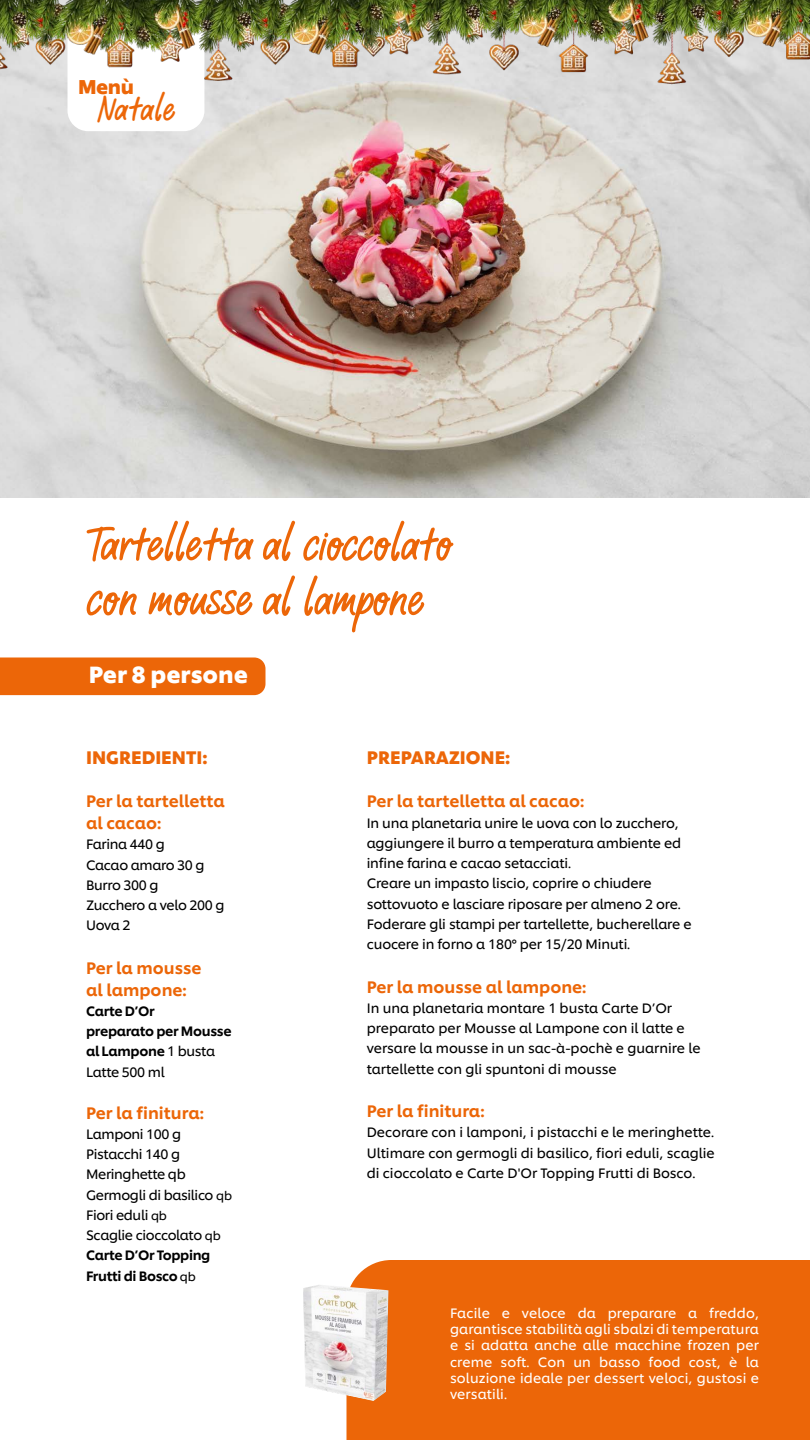
<style>
.page{position:relative;width:810px;height:1440px;background:#fff}
.page>*{position:absolute;margin:0;border:0;box-sizing:border-box;transform-origin:0 0}
.t1{font:63.75px/54.8px "Chefs Hand";letter-spacing:-.025em;color:#ec6608}
.t2{font:46.5px "Chefs Hand";letter-spacing:-.01em;color:#ec6608}
.t3{font:700 23.25px "Unilever Shilling";color:#fff}
.t4{font:700 19.8px "Unilever Shilling";color:#ec6608}
.t5{font:700 18px "Unilever Shilling";color:#ec6608}
.t6{font:500 16.5px/21.8px "Unilever Shilling";color:#ec6608}
.t7{font:13.5px/20.2px "Unilever Shilling";letter-spacing:-.01em;color:#000}
.t8{font:13.5px/16.2px "Unilever Shilling";letter-spacing:.01em;color:#fff;text-align:justify}
.t9{font:500 13.5px/20.2px "Unilever Shilling";letter-spacing:-.025em;color:#000}
.s1{font-weight:400}
.s2{font-size:12px}
.s3{font-weight:500}
</style>
<div class="page">
<img style="left:0;top:104px;width:810px;height:393px">
<div style="left:347px;top:1260px;width:463px;height:180px;background:#ec6608"></div>
<div style="left:0;top:658px;width:266px;height:37px;background:#ec6608"></div>
<div style="left:68px;top:0;width:136px;height:131px;background:#fff;border-radius:21px"></div>
<img style="left:0;top:0;width:810px;height:104px">
<img style="left:303px;top:1285px;width:85px;height:116px">
<h3 class="t4" style="left:78px;top:72px;width:57px">Menù</h3>
<h2 class="t2" style="left:98px;top:84px;width:80px">Natale</h2>
<h1 class="t1" style="left:86px;top:518px;width:369px">Tartelletta al cioccolato con mousse al lampone</h1>
<h3 class="t3" style="left:89px;top:656px;width:161px">Per 8 persone</h3>
<h3 class="t5" style="left:86px;top:743px;width:123px">INGREDIENTI:</h3>
<p class="t6" style="left:86px;top:789px;width:140px">Per la tartelletta al cacao:</p>
<p class="t7" style="left:86px;top:833px;width:140px">Farina 440 g<br>Cacao amaro 30 g<br>Burro 300 g<br>Zucchero a velo 200 g<br>Uova 2</p>
<p class="t6" style="left:86px;top:956px;width:117px">Per la mousse al lampone:</p>
<p class="t9" style="left:86px;top:1000px;width:147px">Carte D’Or<br>preparato per Mousse al Lampone <span class="s1">1 busta<br>Latte 500 ml</span></p>
<p class="t6" style="left:86px;top:1100px;width:119px">Per la finitura:</p>
<p class="t7" style="left:86px;top:1123px;width:148px">Lamponi 100 g<br>Pistacchi 140 g<br>Meringhette qb<br>Germogli di basilico <span class="s2">qb<br></span>Fiori eduli <span class="s2">qb<br></span>Scaglie cioccolato <span class="s2">qb<br></span><span class="s3">Carte D’Or Topping<br>Frutti di Bosco</span> <span class="s2">qb</span></p>
<h3 class="t5" style="left:367px;top:743px;width:145px">PREPARAZIONE:</h3>
<p class="t6" style="left:367px;top:789px;width:219px">Per la tartelletta al cacao:</p>
<p class="t7" style="left:367px;top:811px;width:326px">In una planetaria unire le uova con lo zucchero, aggiungere il burro a temperatura ambiente ed infine farina e cacao setacciati.<br>Creare un impasto liscio, coprire o chiudere sottovuoto e lasciare riposare per almeno 2 ore.<br>Foderare gli stampi per tartellette, bucherellare e cuocere in forno a 180° per 15/20 Minuti.</p>
<p class="t6" style="left:367px;top:974px;width:221px">Per la mousse al lampone:</p>
<p class="t7" style="left:367px;top:997px;width:335px">In una planetaria montare 1 busta Carte D’Or preparato per Mousse al Lampone con il latte e versare la mousse in un sac-à-pochè e guarnire le tartellette con gli spuntoni di mousse</p>
<p class="t6" style="left:367px;top:1099px;width:119px">Per la finitura:</p>
<p class="t7" style="left:367px;top:1121px;width:350px;text-align:justify">Decorare con i lamponi, i pistacchi e le meringhette.<br>Ultimare con germogli di basilico, fiori eduli, scaglie di cioccolato e Carte D'Or Topping Frutti di Bosco.</p>
<p class="t8" style="left:450px;top:1304px;width:311px">Facile e veloce da preparare a freddo, garantisce stabilità agli sbalzi di temperatura e si adatta anche alle macchine frozen per creme soft. Con un basso food cost, è la soluzione ideale per dessert veloci, gustosi e versatili.</p>
</div>
